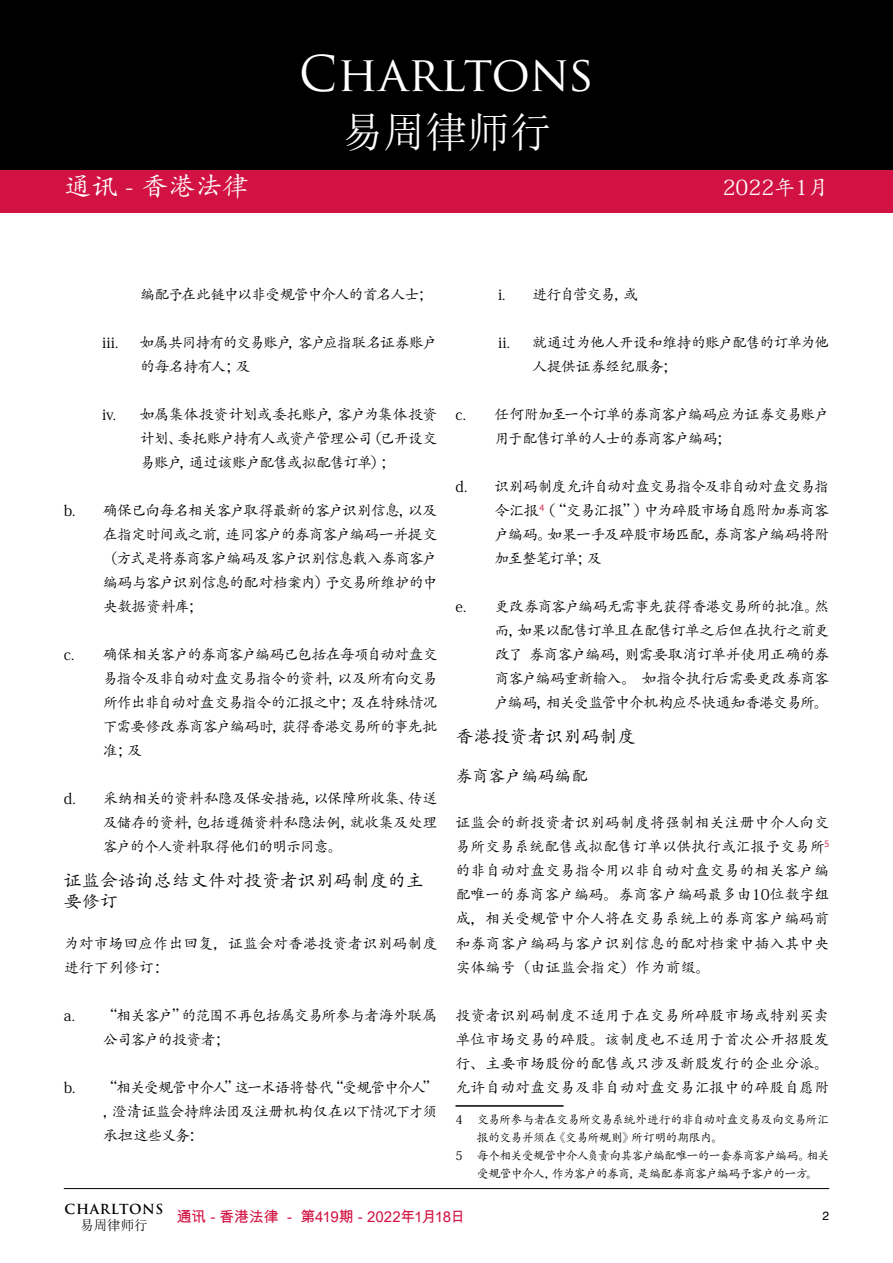
<style>
.page{position:relative;width:893px;height:1263px;background:#fff}
.page>*{position:absolute;margin:0;border:0;box-sizing:border-box;transform-origin:0 0}
.t1{font:48px "Trajan Pro";color:#fff}
.t2{font:42px "Sim Sun";color:#fff}
.t3{font:27px "Adobe Kaiti Std";color:#fff}
.t4{font:21px "Adobe Kaiti Std";color:#fff}
.t5{font:18px/21.6px "Adobe Kaiti Std";color:#000}
.t6{font:16.5px "Adobe Kaiti Std";color:#000}
.t7{font:15px/24px "Adobe Kaiti Std";letter-spacing:-.05em;color:#000;text-align:justify}
.t8{font:15px/24px "Adobe Kaiti Std";letter-spacing:-.07em;color:#000}
.t9{font:15px/24px "Adobe Kaiti Std";color:#000}
.t10{font:15px "Arial Unicode MS";letter-spacing:-.03em;color:#d21242}
.t11{font:15px "Adobe Kaiti Std";letter-spacing:-.075em;color:#000}
.t12{font:700 13.5px "Trajan Pro";letter-spacing:.05em;color:#000}
.t13{font:13.5px "Sim Sun";color:#000}
.t14{font:12px "Adobe Kaiti Std";letter-spacing:-.06em;color:#000}
.t15{font:12px "Helvetica";color:#000}
</style>
<div class="page">
<hr style="left:64px;top:1188px;width:765px;height:1px;background:#000">
<div style="left:0;top:0;width:893px;height:170px;background:#000"></div>
<div style="left:0;top:170px;width:893px;height:37px;background:#d21242"></div>
<div style="left:0;top:202px;width:893px;height:11px;background:#d21242"></div>
<hr style="left:455px;top:1105px;width:108px;height:2px;background:#000">
<h1 class="t1" style="left:299px;top:43px;width:297px">CHARLTONS</h1>
<h2 class="t2" style="left:341px;top:111px;width:212px">易周律师行</h2>
<h3 class="t3" style="left:64px;top:170px;width:187px">通讯 - 香港法律</h3>
<h3 class="t4" style="left:723px;top:174px;width:108px">2022年1月</h3>
<p class="t11" style="left:140px;top:286px;width:294px">编配予在此链中以非受规管中介人的首名人士；</p>
<p class="t7" style="left:102px;top:331px;width:18px">iii.</p>
<p class="t7" style="left:140px;top:331px;width:299px">如属共同持有的交易账户，客户应指联名证券账户的每名持有人；及</p>
<p class="t7" style="left:140px;top:403px;width:299px;text-indent:-38px">iv. 如属集体投资计划或委托账户，客户为集体投资计划、委托账户持有人或资产管理公司（已开设交易账户，通过该账户配售或拟配售订单）；</p>
<p class="t7" style="left:103px;top:499px;width:336px;text-indent:-39px">b. 确保已向每名相关客户取得最新的客户识别信息，以及在指定时间或之前，连同客户的券商客户编码一并提交（方式是将券商客户编码及客户识别信息载入券商客户编码与客户识别信息的配对档案内）予交易所维护的中央数据资料库；</p>
<p class="t7" style="left:103px;top:643px;width:336px;text-indent:-39px">c. 确保相关客户的券商客户编码已包括在每项自动对盘交易指令及非自动对盘交易指令的资料，以及所有向交易所作出非自动对盘交易指令的汇报之中；及在特殊情况下需要修改券商客户编码时，获得香港交易所的事先批准；及</p>
<p class="t7" style="left:103px;top:787px;width:336px;text-indent:-39px">d. 采纳相关的资料私隐及保安措施，以保障所收集、传送及储存的资料，包括遵循资料私隐法例，就收集及处理客户的个人资料取得他们的明示同意。</p>
<p class="t5" style="left:64px;top:869px;width:362px">证监会谘询总结文件对投资者识别码制度的主要修订</p>
<p class="t9" style="left:64px;top:931px;width:375px">为对市场回应作出回复，证监会对香港投资者识别码制度进行下列修订：</p>
<p class="t7" style="left:103px;top:1003px;width:336px;text-indent:-39px">a. “相关客户”的范围不再包括属交易所参与者海外联属公司客户的投资者；</p>
<p class="t7" style="left:103px;top:1075px;width:336px;text-indent:-39px">b. “相关受规管中介人”这一术语将替代“受规管中介人”，澄清证监会持牌法团及注册机构仅在以下情况下才须承担这些义务：</p>
<p class="t7" style="left:498px;top:283px;width:142px">i. 进行自营交易，或</p>
<p class="t7" style="left:532px;top:331px;width:299px;text-indent:-34px">ii. 就通过为他人开设和维持的账户配售的订单为他人提供证券经纪服务；</p>
<p class="t8" style="left:494px;top:403px;width:336px;text-indent:-39px">c. 任何附加至一个订单的券商客户编码应为证券交易账户用于配售订单的人士的券商客户编码；</p>
<p class="t7" style="left:494px;top:475px;width:336px;text-indent:-39px">d. 识别码制度允许自动对盘交易指令及非自动对盘交易指令汇报<sup>4</sup>（“交易汇报”）中为碎股市场自愿附加券商客户编码。如果一手及碎股市场匹配，券商客户编码将附加至整笔订单；及</p>
<p class="t7" style="left:494px;top:595px;width:336px;text-indent:-39px">e. 更改券商客户编码无需事先获得香港交易所的批准。然而，如果以配售订单且在配售订单之后但在执行之前更改了 券商客户编码，则需要取消订单并使用正确的券商客户编码重新输入。 如指令执行后需要更改券商客户编码，相关受监管中介机构应尽快通知香港交易所。</p>
<p class="t5" style="left:455px;top:725px;width:181px">香港投资者识别码制度</p>
<p class="t6" style="left:455px;top:766px;width:133px">券商客户编码编配</p>
<p class="t7" style="left:455px;top:811px;width:375px">证监会的新投资者识别码制度将强制相关注册中介人向交易所交易系统配售或拟配售订单以供执行或汇报予交易所<sup>5</sup>的非自动对盘交易指令用以非自动对盘交易的相关客户编配唯一的券商客户编码。券商客户编码最多由10位数字组成，相关受规管中介人将在交易系统上的券商客户编码前和券商客户编码与客户识别信息的配对档案中插入其中央实体编号（由证监会指定）作为前缀。</p>
<p class="t7" style="left:455px;top:1003px;width:375px">投资者识别码制度不适用于在交易所碎股市场或特别买卖单位市场交易的碎股。该制度也不适用于首次公开招股发行、主要市场股份的配售或只涉及新股发行的企业分派。允许自动对盘交易及非自动对盘交易汇报中的碎股自愿附</p>
<p class="t14" style="left:455px;top:1112px;width:375px">4 交易所参与者在交易所交易系统外进行的非自动对盘交易及向交易所汇</p>
<p class="t14" style="left:477px;top:1130px;width:248px">报的交易并须在《交易所规则》所订明的期限内。</p>
<p class="t14" style="left:455px;top:1148px;width:375px">5 每个相关受规管中介人负责向其客户编配唯一的一套券商客户编码。相关</p>
<p class="t14" style="left:477px;top:1166px;width:343px">受规管中介人，作为客户的券商，是编配券商客户编码予客户的一方。</p>
<p class="t12" style="left:65px;top:1200px;width:100px">CHARLTONS</p>
<p class="t13" style="left:80px;top:1218px;width:69px">易周律师行</p>
<p class="t10" style="left:177px;top:1205px;width:290px">通讯 - 香港法律 - 第419期 - 2022年1月18日</p>
<p class="t15" style="left:822px;top:1206px;width:8px">2</p>
</div>
